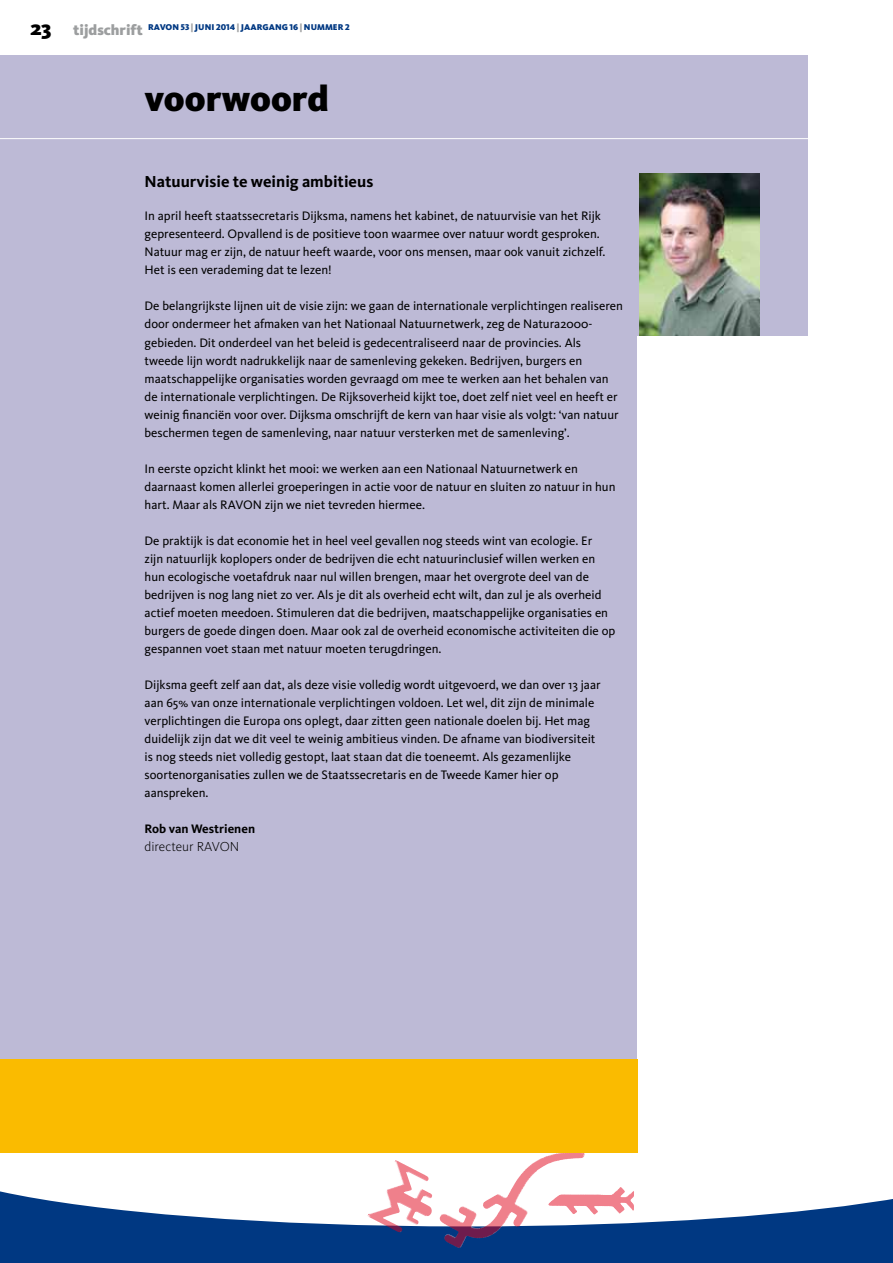
<style>
.page{position:relative;width:893px;height:1263px;background:#fff}
.page>*{position:absolute;margin:0;border:0;box-sizing:border-box;transform-origin:0 0}
.t1{font:900 36.75px "Kievit OT";color:#000}
.t2{font:700 16.5px "Kievit OT";color:#000}
.t3{font:300 13.5px "Kievit OT";color:#000}
.t4{font:12.75px/18px "Kievit OT";color:#000}
.t5{font:700 12.75px "Kievit OT";color:#000}
.t6{font:900 8.7px "Kievit OT";letter-spacing:.005em;color:#003882}
.s1{font-size:21px;color:#000}
.s2{font-size:15px;color:#9c9e9f}
.s3{color:#9c9e9f}
</style>
<div class="page">
<svg style="left:0;top:1191px;width:893px;height:72px;fill:#003882"></svg>
<img style="left:395px;top:1160px;width:7px;height:20px">
<img style="left:552px;top:1187px;width:68px;height:13px">
<img style="left:536px;top:1152px;width:34px;height:9px">
<div style="left:0;top:55px;width:808px;height:1097px;background:#bdbad6"></div>
<hr style="left:0;top:138px;width:818px;height:1px;background:#fff">
<div style="left:638px;top:336px;width:187px;height:827px;background:#fff"></div>
<img style="left:639px;top:174px;width:120px;height:162px">
<div style="left:0;top:1059px;width:638px;height:93px;background:#fabb00"></div>
<p class="t6" style="left:30px;top:21px;width:218px"><span class="s1">23</span> <span class="s2">tijdschrift</span> RAVON 53 <span class="s3">|</span> JUNI 2014 <span class="s3">|</span> jaar</p>
<p class="t6" style="left:263px;top:21px;width:89px">gang 16 <span class="s3">|</span> nummer 2</p>
<h1 class="t1" style="left:145px;top:76px;width:186px">voorwoord</h1>
<p class="t2" style="left:145px;top:172px;width:230px">Natuurvisie te weinig ambitieus</p>
<p class="t4" style="left:145px;top:207px;width:462px">In april heeft staatssecretaris Dijksma, namens het kabinet, de natuurvisie van het Rijk gepresenteerd. Opvallend is de positieve toon waarmee over natuur wordt gesproken.<br>Natuur mag er zijn, de natuur heeft waarde, voor ons mensen, maar ook vanuit zichzelf.<br>Het is een verademing dat te lezen!</p>
<p class="t4" style="left:145px;top:297px;width:480px">De belangrijkste lijnen uit de visie zijn: we gaan de internationale verplichtingen realiseren door ondermeer het afmaken van het Nationaal Natuurnetwerk, zeg de Natura2000- gebieden. Dit onderdeel van het beleid is gedecentraliseerd naar de provincies. Als tweede lijn wordt nadrukkelijk naar de samenleving gekeken. Bedrijven, burgers en maatschappelijke organisaties worden gevraagd om mee te werken aan het behalen van de internationale verplichtingen. De Rijksoverheid kijkt toe, doet zelf niet veel en heeft er weinig financiën voor over. Dijksma omschrijft de kern van haar visie als volgt: ‘van natuur beschermen tegen de samenleving, naar natuur versterken met de samenleving’.</p>
<p class="t4" style="left:145px;top:459px;width:472px">In eerste opzicht klinkt het mooi: we werken aan een Nationaal Natuurnetwerk en daarnaast komen allerlei groeperingen in actie voor de natuur en sluiten zo natuur in hun hart. Maar als RAVON zijn we niet tevreden hiermee.</p>
<p class="t4" style="left:145px;top:531px;width:472px">De praktijk is dat economie het in heel veel gevallen nog steeds wint van ecologie. Er<br>zijn natuurlijk koplopers onder de bedrijven die echt natuurinclusief willen werken en hun ecologische voetafdruk naar nul willen brengen, maar het overgrote deel van de bedrijven is nog lang niet zo ver. Als je dit als overheid echt wilt, dan zul je als overheid actief moeten meedoen. Stimuleren dat die bedrijven, maatschappelijke organisaties en burgers de goede dingen doen. Maar ook zal de overheid economische activiteiten die op gespannen voet staan met natuur moeten terugdringen.</p>
<p class="t4" style="left:145px;top:675px;width:458px">Dijksma geeft zelf aan dat, als deze visie volledig wordt uitgevoerd, we dan over 13 jaar aan 65% van onze internationale verplichtingen voldoen. Let wel, dit zijn de minimale verplichtingen die Europa ons oplegt, daar zitten geen nationale doelen bij. Het mag duidelijk zijn dat we dit veel te weinig ambitieus vinden. De afname van biodiversiteit is nog steeds niet volledig gestopt, laat staan dat die toeneemt. Als gezamenlijke soortenorganisaties zullen we de Staatssecretaris en de Tweede Kamer hier op aanspreken.</p>
<p class="t5" style="left:145px;top:821px;width:112px">Rob van Westrienen</p>
<p class="t3" style="left:145px;top:838px;width:96px">directeur RAVON</p>
</div>
